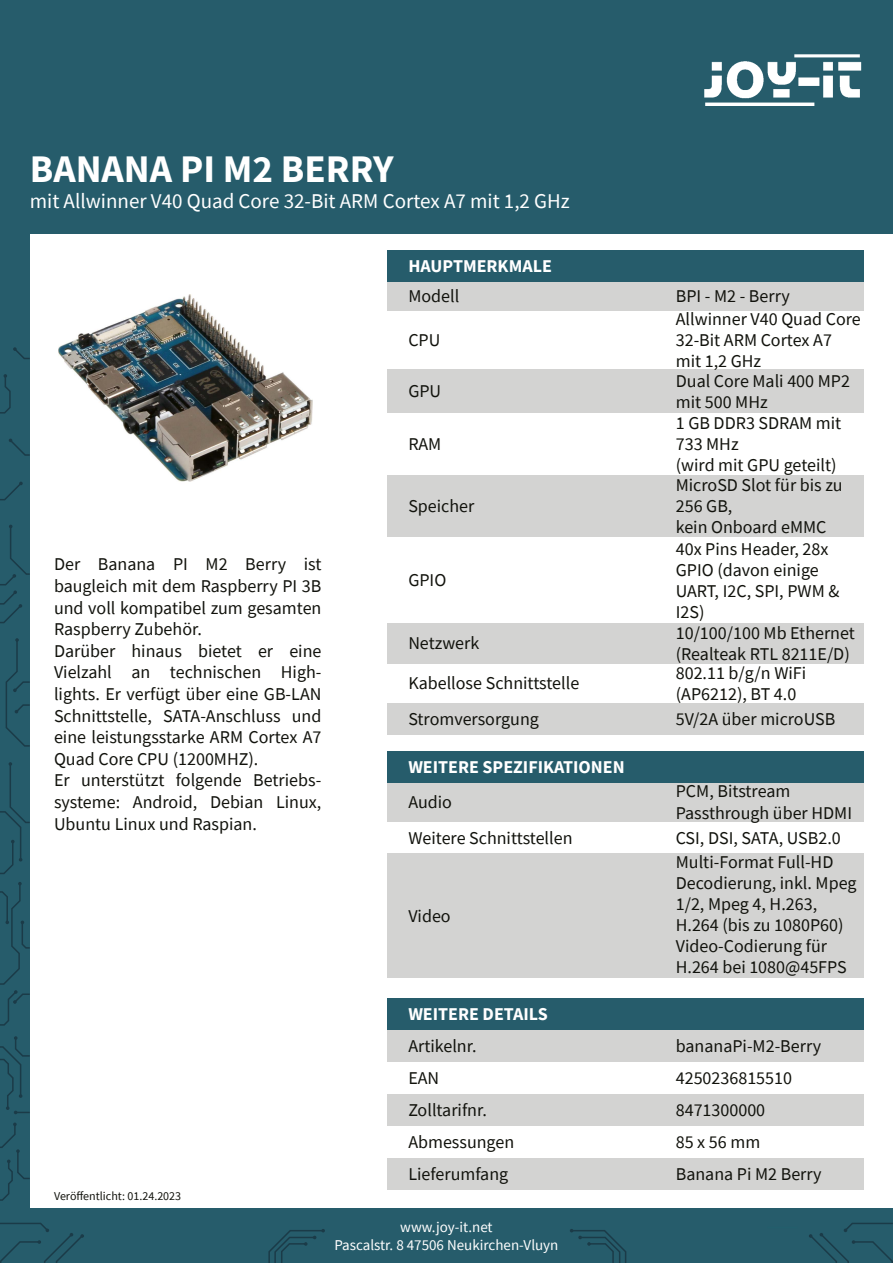
<style>
.page{position:relative;width:893px;height:1263px;background:#fff}
.page>*{position:absolute;margin:0;border:0;box-sizing:border-box;transform-origin:0 0}
.t1{font:700 39px "Source Sans Pro";color:#fff}
.t2{font:21px "Source Sans Pro";color:#fff}
.t3{font:18px/21.6px "Source Sans Pro";color:#11120c}
.t4{font:700 18px "Source Sans Pro";color:#fff}
.t5{font:15px/18px "Source Sans Pro";color:#fff;text-align:center}
.t6{font:12px "Source Sans Pro";color:#11120c}
</style>
<div class="page">
<div style="left:387px;top:703px;width:476px;height:32px;background:#d3d3d2"></div>
<div style="left:387px;top:623px;width:476px;height:41px;background:#d3d3d2"></div>
<div style="left:387px;top:369px;width:476px;height:44px;background:#d3d3d2"></div>
<img style="left:59px;top:294px;width:254px;height:188px">
<div style="left:387px;top:783px;width:476px;height:39px;background:#d3d3d2"></div>
<div style="left:387px;top:854px;width:476px;height:124px;background:#d3d3d2"></div>
<div style="left:387px;top:282px;width:476px;height:29px;background:#d3d3d2"></div>
<div style="left:0;top:0;width:893px;height:234px;background:#265c6b"></div>
<img style="left:704px;top:54px;width:158px;height:52px">
<div style="left:0;top:208px;width:30px;height:1001px;background:#265c6b"></div>
<div style="left:387px;top:250px;width:476px;height:32px;background:#265c6b"></div>
<div style="left:387px;top:751px;width:476px;height:32px;background:#265c6b"></div>
<svg style="left:0;top:1122px;width:30px;height:79px"></svg>
<svg style="left:0;top:1036px;width:30px;height:78px"></svg>
<svg style="left:0;top:882px;width:30px;height:144px"></svg>
<svg style="left:0;top:762px;width:30px;height:112px"></svg>
<svg style="left:5px;top:638px;width:25px;height:109px"></svg>
<svg style="left:0;top:525px;width:30px;height:99px"></svg>
<svg style="left:0;top:482px;width:23px;height:19px"></svg>
<svg style="left:9px;top:438px;width:21px;height:18px"></svg>
<svg style="left:0;top:374px;width:11px;height:40px"></svg>
<svg style="left:13px;top:347px;width:17px;height:12px"></svg>
<div style="left:387px;top:1094px;width:476px;height:32px;background:#d3d3d2"></div>
<div style="left:387px;top:998px;width:476px;height:32px;background:#265c6b"></div>
<div style="left:387px;top:1158px;width:476px;height:31px;background:#d3d3d2"></div>
<div style="left:387px;top:1030px;width:476px;height:32px;background:#d3d3d2"></div>
<div style="left:387px;top:475px;width:476px;height:62px;background:#d3d3d2"></div>
<div style="left:0;top:1209px;width:893px;height:54px;background:#265c6b"></div>
<svg style="left:268px;top:1229px;width:57px;height:34px"></svg>
<svg style="left:570px;top:1229px;width:57px;height:34px"></svg>
<svg style="left:0;top:1222px;width:84px;height:41px"></svg>
<svg style="left:809px;top:1222px;width:84px;height:41px"></svg>
<h1 class="t1" style="left:30px;top:146px;width:365px">BANANA PI M2 BERRY</h1>
<p class="t2" style="left:30px;top:192px;width:542px">mit Allwinner V40 Quad Core 32-Bit ARM Cortex A7 mit 1,2 GHz</p>
<p class="t4" style="left:408px;top:255px;width:145px">HAUPTMERKMALE</p>
<p class="t3" style="left:408px;top:287px;width:52px">Modell</p>
<p class="t3" style="left:676px;top:287px;width:115px">BPI - M2 - Berry</p>
<p class="t3" style="left:408px;top:331px;width:34px">CPU</p>
<p class="t3" style="left:676px;top:310px;width:186px;line-height:21px">Allwinner V40 Quad Core<br>32-Bit ARM Cortex A7 mit 1,2 GHz</p>
<p class="t3" style="left:408px;top:382px;width:34px">GPU</p>
<p class="t3" style="left:676px;top:372px;width:176px;line-height:21px">Dual Core Mali 400 MP2 mit 500 MHz</p>
<p class="t3" style="left:54px;top:555px;width:269px">Der Banana PI M2 Berry ist baugleich mit dem Raspberry PI 3B und voll kompatibel zum gesamten<br>Raspberry Zubehör.<br>Darüber hinaus bietet er eine<br>Vielzahl an technischen High&shy;lights. Er verfügt über eine GB-LAN<br>Schnittstelle, SATA-Anschluss und eine leistungsstarke ARM Cortex A7<br>Quad Core CPU (1200MHZ).<br>Er unterstützt folgende Betriebs&shy;systeme: Android, Debian Linux,<br>Ubuntu Linux und Raspian.</p>
<p class="t6" style="left:54px;top:1188px;width:129px">Veröffentlicht: 01.24.2023</p>
<p class="t3" style="left:408px;top:435px;width:35px">RAM</p>
<p class="t3" style="left:408px;top:497px;width:68px">Speicher</p>
<p class="t3" style="left:408px;top:571px;width:39px">GPIO</p>
<p class="t3" style="left:408px;top:634px;width:73px">Netzwerk</p>
<p class="t3" style="left:408px;top:674px;width:172px">Kabellose Schnittstelle</p>
<p class="t3" style="left:408px;top:709px;width:132px">Stromversorgung</p>
<p class="t4" style="left:408px;top:756px;width:218px">WEITERE SPEZIFIKATIONEN</p>
<p class="t3" style="left:676px;top:414px;width:167px;line-height:21px">1 GB DDR3 SDRAM mit<br>733 MHz<br>(wird mit GPU geteilt)</p>
<p class="t3" style="left:676px;top:476px;width:181px;line-height:21.1px">MicroSD Slot für bis zu<br>256 GB,<br>kein Onboard eMMC<br>40x Pins Header, 28x<br>GPIO (davon einige<br>UART, I2C, SPI, PWM &amp;<br>I2S)<br>10/100/100 Mb Ethernet (Realteak RTL 8211E/D)</p>
<p class="t3" style="left:676px;top:663px;width:132px;line-height:21px">802.11 b/g/n WiFi (AP6212), BT 4.0</p>
<p class="t3" style="left:676px;top:709px;width:161px">5V/2A über microUSB</p>
<p class="t3" style="left:408px;top:793px;width:45px">Audio</p>
<p class="t3" style="left:676px;top:782px;width:178px">PCM, Bitstream<br>Passthrough über HDMI</p>
<p class="t3" style="left:408px;top:828px;width:166px">Weitere Schnittstellen</p>
<p class="t3" style="left:408px;top:906px;width:44px">Video</p>
<p class="t4" style="left:408px;top:1003px;width:141px">WEITERE DETAILS</p>
<p class="t3" style="left:676px;top:828px;width:166px">CSI, DSI, SATA, USB2.0</p>
<p class="t3" style="left:676px;top:853px;width:182px;line-height:21px">Multi-Format Full-HD<br>Decodierung, inkl. Mpeg<br>1/2, Mpeg 4, H.263,<br>H.264 (bis zu 1080P60)</p>
<p class="t3" style="left:676px;top:937px;width:172px;line-height:21px">Video-Codierung für<br>H.264 bei 1080@45FPS</p>
<p class="t3" style="left:408px;top:1037px;width:70px">Artikelnr.</p>
<p class="t3" style="left:676px;top:1036px;width:147px">bananaPi-M2-Berry</p>
<p class="t3" style="left:408px;top:1068px;width:32px">EAN</p>
<p class="t3" style="left:676px;top:1068px;width:118px">4250236815510</p>
<p class="t3" style="left:408px;top:1100px;width:80px">Zolltarifnr.</p>
<p class="t3" style="left:676px;top:1100px;width:91px">8471300000</p>
<p class="t3" style="left:408px;top:1132px;width:107px">Abmessungen</p>
<p class="t3" style="left:676px;top:1132px;width:86px">85 x 56 mm</p>
<p class="t3" style="left:408px;top:1164px;width:101px">Lieferumfang</p>
<p class="t3" style="left:676px;top:1164px;width:147px">Banana Pi M2 Berry</p>
<p class="t5" style="left:334px;top:1219px;width:226px">www.joy-it.net<br>Pascalstr. 8 47506 Neukirchen-Vluyn</p>
</div>
